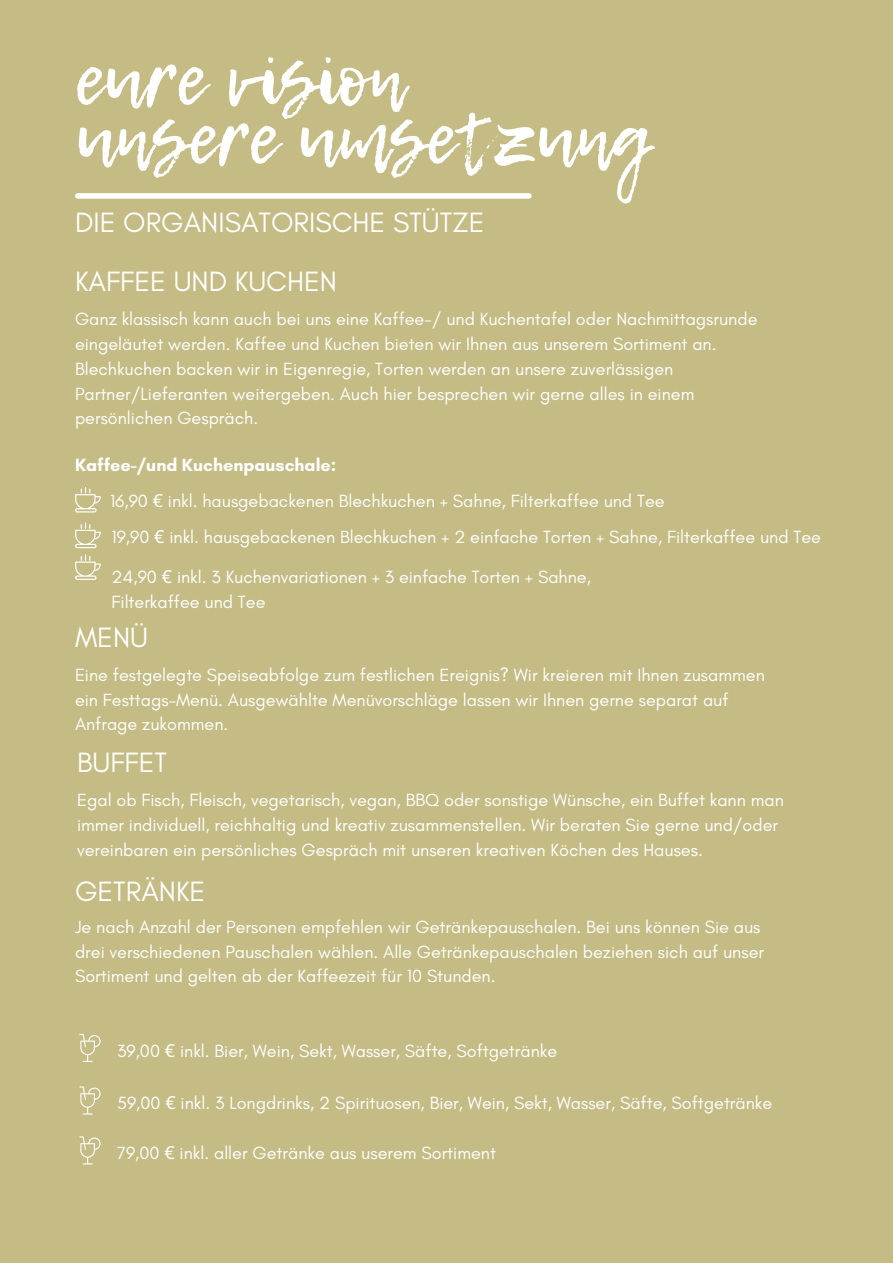
<style>
.page{position:relative;width:893px;height:1264px;background:#fff}
.page>*{position:absolute;margin:0;border:0;box-sizing:border-box;transform-origin:0 0}
.t1{font:73.5px/58.8px "Lemon Tuesday";color:#fff}
.t2{font:28.5px "Glacial Indifference";color:#fff}
.t3{font:18px/24.8px "Glacial Indifference";color:#fff}
.s1{font-weight:700}
.s2{font-family:"Noto Sans"}
</style>
<div class="page">
<div style="left:0;top:0;width:892px;height:1262px;background:#c4bc84"></div>
<svg style="left:75px;top:487px;width:26px;height:25px"></svg>
<div style="left:78px;top:193px;width:451px;height:6px;background:#fff"></div>
<svg style="left:79px;top:1033px;width:22px;height:28px"></svg>
<svg style="left:75px;top:522px;width:26px;height:26px"></svg>
<svg style="left:75px;top:554px;width:26px;height:26px"></svg>
<svg style="left:79px;top:1086px;width:22px;height:28px"></svg>
<svg style="left:79px;top:1136px;width:22px;height:28px"></svg>
<h1 class="t1" style="left:75px;top:49px;width:575px">eure vision<br>unsere umsetzung</h1>
<h2 class="t2" style="left:75px;top:205px;width:411px">DIE ORGANISATORISCHE STÜTZE</h2>
<h2 class="t2" style="left:75px;top:263px;width:263px">KAFFEE UND KUCHEN</h2>
<p class="t3" style="left:75px;top:306px;width:684px">Ganz klassisch kann auch bei uns eine Kaffee-/ und Kuchentafel oder Nachmittagsrunde eingeläutet werden. Kaffee und Kuchen bieten wir Ihnen aus unserem Sortiment an.<br>Blechkuchen backen wir in Eigenregie, Torten werden an unsere zuverlässigen Partner/Lieferanten weitergeben. Auch hier besprechen wir gerne alles in einem persönlichen Gespräch.</p>
<p class="t3" style="left:110px;top:447px;width:712px;line-height:35.8px;text-indent:-35px"><span class="s1">Kaffee-/und Kuchenpauschale:<br></span>16,90 <span class="s2">€</span> inkl. hausgebackenen Blechkuchen + Sahne, Filterkaffee und Tee<br>19,90 <span class="s2">€</span> inkl. hausgebackenen Blechkuchen + 2 einfache Torten + Sahne, Filterkaffee und Tee</p>
<p class="t3" style="left:111px;top:564px;width:481px">24,90 <span class="s2">€</span> inkl. 3 Kuchenvariationen + 3 einfache Torten + Sahne,<br>Filterkaffee und Tee</p>
<h2 class="t2" style="left:75px;top:620px;width:75px">MENÜ</h2>
<p class="t3" style="left:75px;top:662px;width:691px">Eine festgelegte Speiseabfolge zum festlichen Ereignis? Wir kreieren mit Ihnen zusammen ein Festtags-Menü. Ausgewählte Menüvorschläge lassen wir Ihnen gerne separat auf<br>Anfrage zukommen.</p>
<h2 class="t2" style="left:77px;top:745px;width:91px">BUFFET</h2>
<p class="t3" style="left:77px;top:787px;width:708px">Egal ob Fisch, Fleisch, vegetarisch, vegan, BBQ oder sonstige Wünsche, ein Buffet kann man immer individuell, reichhaltig und kreativ zusammenstellen. Wir beraten Sie gerne und/oder vereinbaren ein persönliches Gespräch mit unseren kreativen Köchen des Hauses.</p>
<h2 class="t2" style="left:75px;top:874px;width:132px">GETRÄNKE</h2>
<p class="t3" style="left:75px;top:914px;width:690px">Je nach Anzahl der Personen empfehlen wir Getränkepauschalen. Bei uns können Sie aus drei verschiedenen Pauschalen wählen. Alle Getränkepauschalen beziehen sich auf unser<br>Sortiment und gelten ab der Kaffeezeit für 10 Stunden.</p>
<p class="t3" style="left:117px;top:1038px;width:441px">39,00 <span class="s2">€</span> inkl. Bier, Wein, Sekt, Wasser, Säfte, Softgetränke</p>
<p class="t3" style="left:117px;top:1090px;width:656px">59,00 <span class="s2">€</span> inkl. 3 Longdrinks, 2 Spirituosen, Bier, Wein, Sekt, Wasser, Säfte, Softgetränke</p>
<p class="t3" style="left:117px;top:1140px;width:380px">79,00 <span class="s2">€</span> inkl. aller Getränke aus userem Sortiment</p>
</div>
